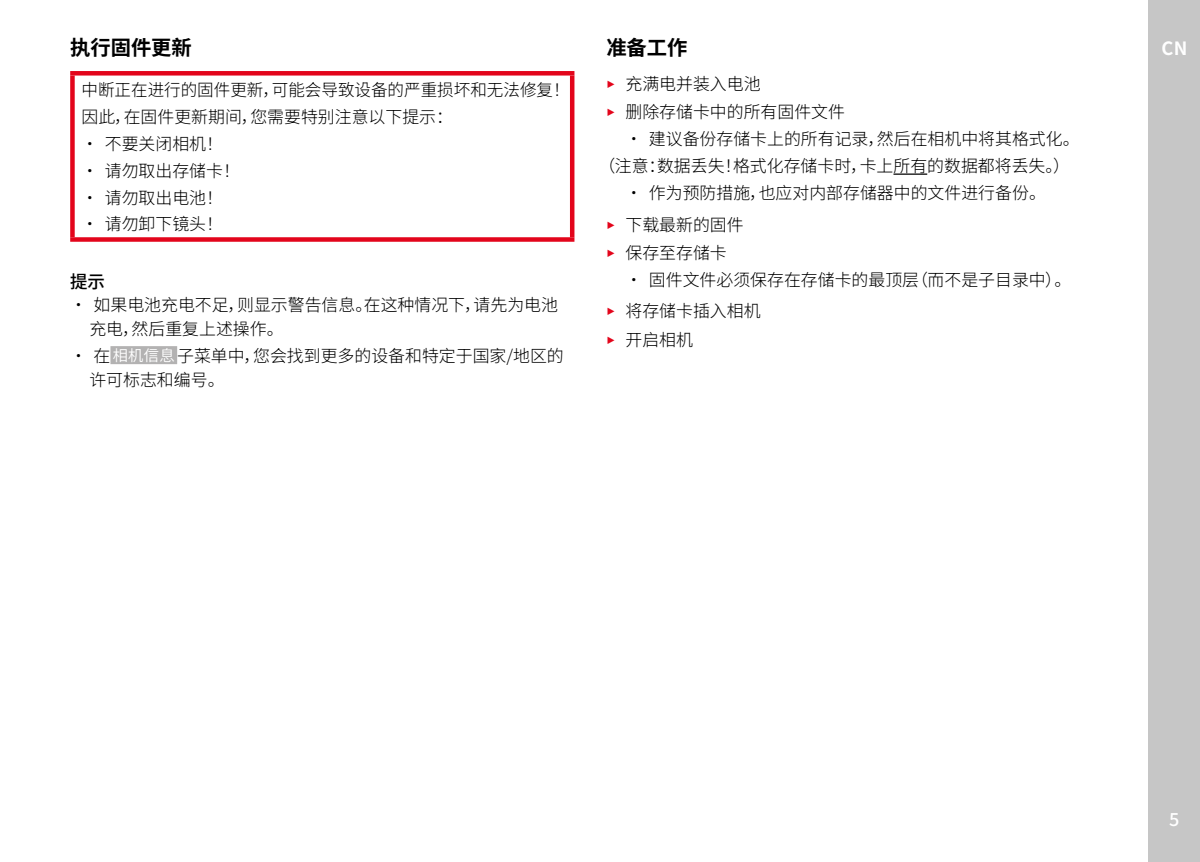
<style>
.page{position:relative;width:1200px;height:862px;background:#fff}
.page>*{position:absolute;margin:0;border:0;box-sizing:border-box;transform-origin:0 0}
.Heading____Heading_02_blind{font:200 20.25px "Source Han Sans TCVF";color:#000}
.t1{font:200 18.22px "Source Han Sans TCVF";color:#fff}
.t2{font:200 18px "Source Han Sans TCVF";color:#fff}
.Heading____Note_Heading{font:200 17.55px "Source Han Sans KVF";color:#000}
.Text____Body_Text{font:200 16.88px/23.6px "Source Han Sans CNVF";color:#000}
.s1{font-family:"Source Han Sans KVF";font-size:15.3px;color:#fff}
.s2{font-family:"Corporate S";font-weight:300;color:#e3051b}
</style>
<div class="page">
<div style="left:1148px;top:0;width:51px;height:861px;background:#c6c6c6"></div>
<div style="left:110px;top:346px;width:67px;height:18px;background:#b3b2b2"></div>
<hr style="left:70px;top:71px;width:504px;height:4px;background:#e3051b">
<div style="left:70px;top:75px;width:5px;height:162px;background:#e3051b"></div>
<hr style="left:570px;top:75px;width:4px;height:162px;background:#e3051b">
<svg style="left:70px;top:237px;width:504px;height:4px;background:#e41429"></svg>
<hr style="left:893px;top:173px;width:34px;height:2px;background:#000">
<p class="Heading____Heading_02_blind" style="left:70px;top:36px;width:123px">执行固件更新</p>
<p class="Text____Body_Text" style="left:81px;top:79px;width:489px">中断正在进行的固件更新，可能会导致设备的严重损坏和无法修复！</p>
<p class="Text____Body_Text" style="left:81px;top:105px;width:373px">因此，在固件更新期间，您需要特别注意以下提示：</p>
<p class="Text____Body_Text" style="left:81px;top:132px;width:143px">• 不要关闭相机！</p>
<p class="Text____Body_Text" style="left:81px;top:159px;width:160px">• 请勿取出存储卡！</p>
<p class="Text____Body_Text" style="left:81px;top:186px;width:143px">• 请勿取出电池！</p>
<p class="Text____Body_Text" style="left:81px;top:213px;width:143px">• 请勿卸下镜头！</p>
<p class="Heading____Note_Heading" style="left:70px;top:271px;width:36px">提示</p>
<p class="Text____Body_Text" style="left:89px;top:293px;width:470px;text-indent:-19px">• 如果电池充电不足，则显示警告信息。在这种情况下，请先为电池充电，然后重复上述操作。</p>
<p class="Text____Body_Text" style="left:89px;top:344px;width:476px;text-indent:-19px">• 在 <span class="s1">相机信息</span> 子菜单中，您会找到更多的设备和特定于国家/地区的许可标志和编号。</p>
<p class="Heading____Heading_02_blind" style="left:606px;top:36px;width:82px">准备工作</p>
<p class="Text____Body_Text" style="left:606px;top:72px;width:156px"><span class="s2">▸</span> 充满电并装入电池</p>
<p class="Text____Body_Text" style="left:606px;top:101px;width:240px"><span class="s2">▸</span> 删除存储卡中的所有固件文件</p>
<p class="Text____Body_Text" style="left:625px;top:127px;width:455px">• 建议备份存储卡上的所有记录，然后在相机中将其格式化。</p>
<p class="Text____Body_Text" style="left:598px;top:154px;width:473px">（注意：数据丢失！格式化存储卡时，卡上所有的数据都将丢失。）</p>
<p class="Text____Body_Text" style="left:625px;top:181px;width:422px">• 作为预防措施，也应对内部存储器中的文件进行备份。</p>
<p class="Text____Body_Text" style="left:606px;top:213px;width:139px"><span class="s2">▸</span> 下载最新的固件</p>
<p class="Text____Body_Text" style="left:606px;top:241px;width:122px"><span class="s2">▸</span> 保存至存储卡</p>
<p class="Text____Body_Text" style="left:625px;top:268px;width:447px">• 固件文件必须保存在存储卡的最顶层（而不是子目录中）。</p>
<p class="Text____Body_Text" style="left:606px;top:299px;width:156px"><span class="s2">▸</span> 将存储卡插入相机</p>
<p class="Text____Body_Text" style="left:606px;top:328px;width:88px"><span class="s2">▸</span> 开启相机</p>
<p class="t1" style="left:1160px;top:38px;width:28px">CN</p>
<p class="t2" style="left:1168px;top:808px;width:12px">5</p>
</div>
